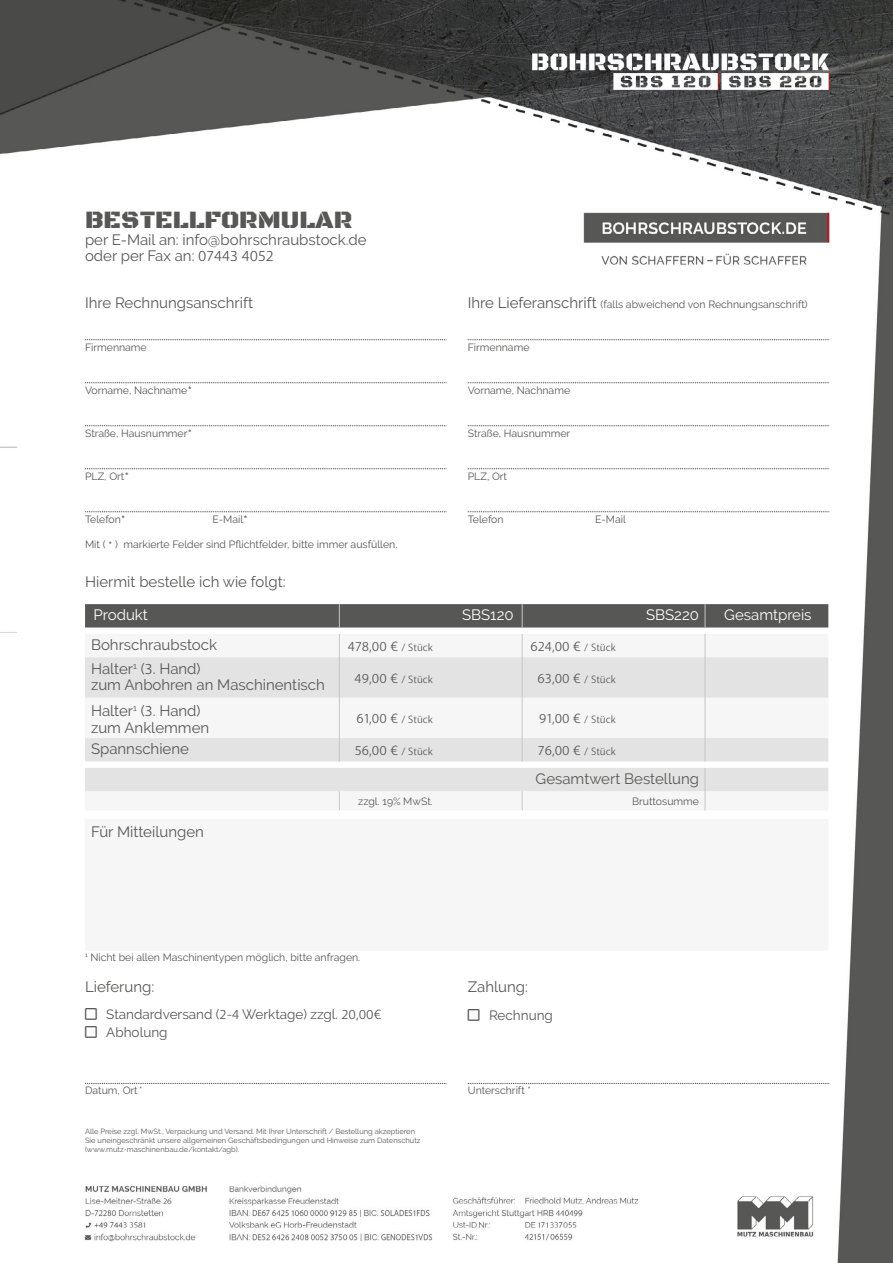
<style>
.page{position:relative;width:893px;height:1263px;background:#fff}
.page>*{position:absolute;margin:0;border:0;box-sizing:border-box;transform-origin:0 0}
.t1{font:25.5px "Black Ops One";color:#575756}
.t2{font:15px/16.5px "Raleway";color:#575756}
.t3{font:15px "Raleway";color:#fff}
.t4{font:13.5px "Anago";color:#575756}
.t5{font:13.5px/18px "Raleway";color:#575756}
.t6{font:10.5px "Raleway";color:#575756}
.t7{font:7.5px/9px "Raleway";color:#575756}
.s1{font-family:"Anago"}
.s2{font-size:15px}
.s3{font-size:13.5px}
.s4{font-size:10.5px}
</style>
<div class="page">
<img style="left:0;top:0;width:893px;height:1263px">
<svg style="left:85px;top:339px;width:361px;height:1px"></svg>
<svg style="left:85px;top:382px;width:361px;height:1px"></svg>
<svg style="left:85px;top:425px;width:361px;height:1px"></svg>
<svg style="left:85px;top:468px;width:361px;height:1px"></svg>
<svg style="left:85px;top:511px;width:361px;height:1px"></svg>
<svg style="left:468px;top:339px;width:361px;height:1px"></svg>
<svg style="left:468px;top:382px;width:361px;height:1px"></svg>
<svg style="left:468px;top:425px;width:361px;height:1px"></svg>
<svg style="left:468px;top:468px;width:361px;height:1px"></svg>
<svg style="left:468px;top:511px;width:361px;height:1px"></svg>
<div style="left:85px;top:634px;width:743px;height:317px;background:#f6f6f6"></div>
<svg style="left:85px;top:657px;width:743px;height:134px;fill:#e3e3e3"></svg>
<div style="left:85px;top:604px;width:743px;height:23px;background:#575756"></div>
<svg style="left:339px;top:634px;width:1px;height:23px"></svg>
<svg style="left:522px;top:634px;width:1px;height:23px"></svg>
<svg style="left:705px;top:634px;width:1px;height:23px"></svg>
<hr style="left:339px;top:657px;width:1px;height:41px;background:#c6c6c6">
<hr style="left:522px;top:657px;width:1px;height:41px;background:#c6c6c6">
<hr style="left:705px;top:657px;width:1px;height:41px;background:#c6c6c6">
<hr style="left:339px;top:698px;width:1px;height:40px;background:#c6c6c6">
<hr style="left:522px;top:698px;width:1px;height:40px;background:#c6c6c6">
<hr style="left:705px;top:698px;width:1px;height:40px;background:#c6c6c6">
<svg style="left:339px;top:738px;width:1px;height:23px"></svg>
<svg style="left:522px;top:738px;width:1px;height:23px"></svg>
<svg style="left:705px;top:738px;width:1px;height:23px"></svg>
<svg style="left:705px;top:768px;width:1px;height:42px"></svg>
<svg style="left:339px;top:791px;width:1px;height:19px"></svg>
<svg style="left:522px;top:791px;width:1px;height:19px"></svg>
<svg style="left:85px;top:1083px;width:361px;height:1px"></svg>
<svg style="left:468px;top:1083px;width:361px;height:1px"></svg>
<div style="left:73px;top:205px;width:361px;height:29px;background:#fff"></div>
<svg style="left:85px;top:1008px;width:12px;height:11px"></svg>
<svg style="left:85px;top:1026px;width:12px;height:11px"></svg>
<svg style="left:468px;top:1009px;width:12px;height:12px"></svg>
<h1 class="t1" style="left:85px;top:205px;width:269px">BESTELLFORMULAR</h1>
<h2 class="t2" style="left:85px;top:231px;width:283px">per E-Mail an: info@bohrschraubstock.de oder per Fax an: <span class="s1">07443 4052</span></h2>
<h2 class="t2" style="left:85px;top:294px;width:170px">Ihre Rechnungsanschrift</h2>
<p class="t6" style="left:85px;top:341px;width:63px">Firmenname</p>
<p class="t6" style="left:85px;top:384px;width:109px">Vorname, Nachname<span class="s2">*</span></p>
<p class="t6" style="left:85px;top:427px;width:109px">Straße, Hausnummer<span class="s2">*</span></p>
<p class="t6" style="left:85px;top:470px;width:46px">PLZ, Ort<span class="s2">*</span></p>
<p class="t6" style="left:85px;top:513px;width:42px">Telefon<span class="s2">*</span></p>
<p class="t6" style="left:213px;top:513px;width:37px">E-Mail<span class="s2">*</span></p>
<p class="t6" style="left:85px;top:538px;width:314px">Mit ( <span class="s3">*</span> ) markierte Felder sind Pflichtfelder, bitte immer ausfüllen.</p>
<p class="t6" style="left:468px;top:298px;width:342px"><span class="s2">Ihre Lieferanschrift</span> (falls abweichend von Rechnungsanschrift)</p>
<p class="t6" style="left:468px;top:341px;width:63px">Firmenname</p>
<p class="t6" style="left:468px;top:384px;width:104px">Vorname, Nachname</p>
<p class="t6" style="left:468px;top:427px;width:104px">Straße, Hausnummer</p>
<p class="t6" style="left:468px;top:470px;width:41px">PLZ, Ort</p>
<p class="t6" style="left:468px;top:513px;width:37px">Telefon</p>
<p class="t6" style="left:595px;top:513px;width:32px">E-Mail</p>
<h2 class="t2" style="left:85px;top:573px;width:202px">Hiermit bestelle ich wie folgt:</h2>
<h2 class="t3" style="left:94px;top:606px;width:56px">Produkt</h2>
<h2 class="t3" style="left:462px;top:606px;width:53px">SBS120</h2>
<h2 class="t3" style="left:646px;top:606px;width:55px">SBS220</h2>
<h2 class="t3" style="left:724px;top:606px;width:89px">Gesamtpreis</h2>
<h2 class="t2" style="left:91px;top:636px;width:127px">Bohrschraubstock</h2>
<p class="t4" style="left:348px;top:637px;width:86px">478,00 € <span class="s4">/ Stück</span></p>
<p class="t4" style="left:530px;top:637px;width:87px">624,00 € <span class="s4">/ Stück</span></p>
<h2 class="t2" style="left:91px;top:660px;width:235px">Halter<sup>1</sup> (<span class="s1">3</span>. Hand)<br>zum Anbohren an Maschinentisch</h2>
<p class="t4" style="left:355px;top:669px;width:80px">49,00 € <span class="s4">/ Stück</span></p>
<p class="t4" style="left:538px;top:669px;width:80px">63,00 € <span class="s4">/ Stück</span></p>
<h2 class="t2" style="left:91px;top:702px;width:120px">Halter<sup>1</sup> (<span class="s1">3</span>. Hand) zum Anklemmen</h2>
<p class="t4" style="left:356px;top:710px;width:78px">61,00 € <span class="s4">/ Stück</span></p>
<p class="t4" style="left:539px;top:710px;width:78px">91,00 € <span class="s4">/ Stück</span></p>
<h2 class="t2" style="left:91px;top:741px;width:99px">Spannschiene</h2>
<p class="t4" style="left:355px;top:742px;width:80px">56,00 € <span class="s4">/ Stück</span></p>
<p class="t4" style="left:538px;top:742px;width:79px">76,00 € <span class="s4">/ Stück</span></p>
<h2 class="t2" style="left:536px;top:770px;width:165px">Gesamtwert Bestellung</h2>
<p class="t6" style="left:358px;top:795px;width:76px">zzgl. 19% MwSt.</p>
<p class="t6" style="left:632px;top:795px;width:68px">Bruttosumme</p>
<h2 class="t2" style="left:91px;top:824px;width:114px">Für Mitteilungen</h2>
<p class="t6" style="left:85px;top:951px;width:277px"><sup>1</sup> Nicht bei allen Maschinentypen möglich, bitte anfragen.</p>
<h2 class="t2" style="left:85px;top:978px;width:71px">Lieferung:</h2>
<p class="t5" style="left:106px;top:1005px;width:276px">Standardversand (<span class="s1">2-4</span> Werktage) zzgl. <span class="s1">20,00€<br></span>Abholung</p>
<h2 class="t2" style="left:468px;top:978px;width:62px">Zahlung:</h2>
<p class="t5" style="left:489px;top:1006px;width:65px">Rechnung</p>
<p class="t6" style="left:85px;top:1084px;width:59px">Datum, Ort*</p>
<p class="t6" style="left:468px;top:1084px;width:65px">Unterschrift *</p>
<p class="t7" style="left:85px;top:1126px;width:337px">Alle Preise zzgl. MwSt., Verpackung und Versand. Mit Ihrer Unterschrift / Bestellung akzeptieren<br>Sie uneingeschränkt unsere allgemeinen Geschäftsbedingungen und Hinweise zum Datenschutz (www.mutz-maschinenbau.de/kontakt/agb).</p>
</div>
